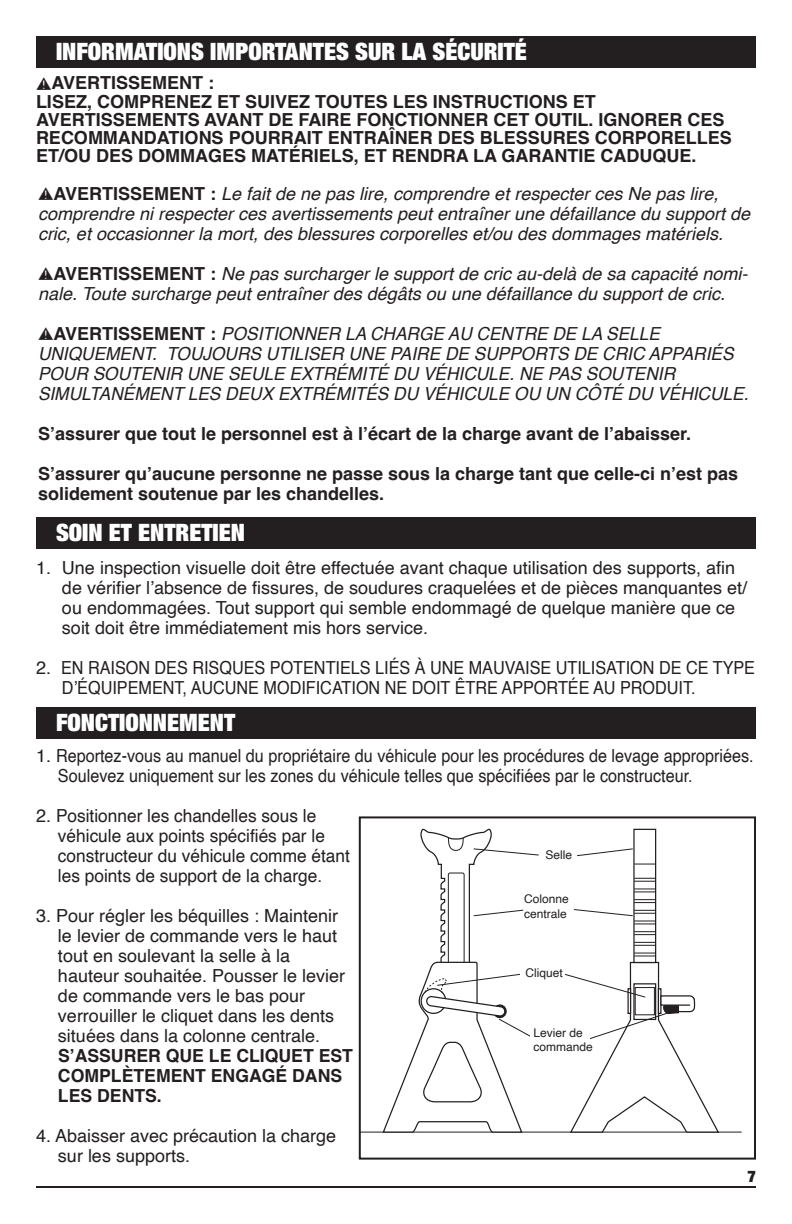
<style>
.page{position:relative;width:792px;height:1224px;background:#fff}
.page>*{position:absolute;margin:0;border:0;box-sizing:border-box;transform-origin:0 0}
.t1{font:900 condensed 24px "Helvetica Neue LT Std";color:#fff}
.t2{font:18px "Helvetica";color:#231f20}
.subHead{font:700 18px/18px "Helvetica";color:#231f20}
.subHead-2{font:italic 18px/20px "Helvetica";color:#231f20}
.subHead-3{font:italic 18px/20px "Helvetica";color:#231f20;scale:.96 1}
.t3{font:18px "Helvetica";color:#231f20;scale:.9 1}
.t4{font:18px "Helvetica";color:#231f20;scale:.96 1}
.t5{font:900 condensed 16px "Helvetica Neue LT Std";color:#231f20}
.t6{font:12px/14.4px "Helvetica";color:#231f20}
.t7{font:10px/11.8px "Helvetica";color:#000}
.s1{font-weight:700;font-style:normal}
</style>
<div class="page">
<hr style="left:36px;top:1186px;width:720px;height:2px;background:#231f20">
<hr style="left:360px;top:1132px;width:382px;height:1px;background:#231f20">
<svg style="left:382px;top:829px;width:338px;height:304px"></svg>
<div style="left:359px;top:816px;width:397px;height:344px;border:2px solid #231f20"></div>
<div style="left:36px;top:517px;width:720px;height:31px;background:#231f20"></div>
<div style="left:36px;top:36px;width:720px;height:31px;background:#231f20"></div>
<div style="left:36px;top:707px;width:720px;height:31px;background:#231f20"></div>
<div style="left:543px;top:849px;width:33px;height:11px;background:#fff"></div>
<div style="left:529px;top:897px;width:38px;height:25px;background:#fff"></div>
<div style="left:521px;top:966px;width:44px;height:14px;background:#fff"></div>
<div style="left:531px;top:1030px;width:59px;height:26px;background:#fff"></div>
<p class="t1" style="left:56px;top:36px;width:472px">INFORMATIONS IMPORTANTES SUR LA SÉCURITÉ</p>
<p class="subHead" style="left:52px;top:76px;width:164px">AVERTISSEMENT :</p>
<p class="subHead" style="left:36px;top:94px;width:697px">LISEZ, COMPRENEZ ET SUIVEZ TOUTES LES INSTRUCTIONS ET AVERTISSEMENTS AVANT DE FAIRE FONCTIONNER CET OUTIL. IGNORER CES RECOMMANDATIONS POURRAIT ENTRAÎNER DES BLESSURES CORPORELLES ET/OU DES DOMMAGES MATÉRIELS, ET RENDRA LA GARANTIE CADUQUE.</p>
<p class="subHead-2" style="left:38px;top:184px;width:714px;text-indent:16px"><span class="s1">AVERTISSEMENT :</span> Le fait de ne pas lire, comprendre et respecter ces Ne pas lire, comprendre ni respecter ces avertissements peut entraîner une défaillance du support de cric, et occasionner la mort, des blessures corporelles et/ou des dommages matériels.</p>
<p class="subHead-2" style="left:38px;top:264px;width:711px;text-indent:16px"><span class="s1">AVERTISSEMENT :</span> Ne pas surcharger le support de cric au-delà de sa capacité nomi&shy;nale. Toute surcharge peut entraîner des dégâts ou une défaillance du support de cric.</p>
<p class="subHead-3" style="left:38px;top:324px;width:742px;text-indent:16px"><span class="s1">AVERTISSEMENT :</span> POSITIONNER LA CHARGE AU CENTRE DE LA SELLE UNIQUEMENT. TOUJOURS UTILISER UNE PAIRE DE SUPPORTS DE CRIC APPARIÉS POUR SOUTENIR UNE SEULE EXTRÉMITÉ DU VÉHICULE. NE PAS SOUTENIR SIMULTANÉMENT LES DEUX EXTRÉMITÉS DU VÉHICULE OU UN CÔTÉ DU VÉHICULE.</p>
<p class="subHead" style="left:38px;top:427px;width:655px">S’assurer que tout le personnel est à l’écart de la charge avant de l’abaisser.</p>
<p class="subHead" style="left:38px;top:466px;width:702px;line-height:20px">S’assurer qu’aucune personne ne passe sous la charge tant que celle-ci n’est pas solidement soutenue par les chandelles.</p>
<p class="t1" style="left:56px;top:517px;width:190px">SOIN ET ENTRETIEN</p>
<p class="t2" style="left:36px;top:554px;width:701px">1. Une inspection visuelle doit être effectuée avant chaque utilisation des supports, afin</p>
<p class="t2" style="left:62px;top:574px;width:687px">de vérifier l’absence de fissures, de soudures craquelées et de pièces manquantes et/</p>
<p class="t2" style="left:62px;top:594px;width:675px">ou endommagées. Tout support qui semble endommagé de quelque manière que ce</p>
<p class="t2" style="left:62px;top:614px;width:368px">soit doit être immédiatement mis hors service.</p>
<p class="t2" style="left:36px;top:654px;width:721px">2. EN RAISON DES RISQUES POTENTIELS LIÉS À UNE MAUVAISE UTILISATION DE CE TYPE</p>
<p class="t3" style="left:62px;top:674px;width:706px">D’ÉQUIPEMENT, AUCUNE MODIFICATION NE DOIT ÊTRE APPORTÉE AU PRODUIT.</p>
<p class="t1" style="left:56px;top:707px;width:181px">FONCTIONNEMENT</p>
<p class="t2" style="left:36px;top:742px;width:719px">1. Reportez-vous au manuel du propriétaire du véhicule pour les procédures de levage appropriées.</p>
<p class="t3" style="left:58px;top:762px;width:707px">Soulevez uniquement sur les zones du véhicule telles que spécifiées par le constructeur.</p>
<p class="t2" style="left:36px;top:802px;width:282px">2. Positionner les chandelles sous le</p>
<p class="t4" style="left:58px;top:822px;width:280px">véhicule aux points spécifiés par le</p>
<p class="t4" style="left:58px;top:842px;width:306px">constructeur du véhicule comme étant</p>
<p class="t4" style="left:58px;top:862px;width:277px">les points de support de la charge.</p>
<p class="t2" style="left:36px;top:902px;width:304px">3. Pour régler les béquilles : Maintenir</p>
<p class="t2" style="left:58px;top:922px;width:281px">le levier de commande vers le haut</p>
<p class="t2" style="left:58px;top:942px;width:234px">tout en soulevant la selle à la</p>
<p class="t2" style="left:58px;top:962px;width:289px">hauteur souhaitée. Pousser le levier</p>
<p class="t2" style="left:58px;top:982px;width:249px">de commande vers le bas pour</p>
<p class="t2" style="left:58px;top:1002px;width:278px">verrouiller le cliquet dans les dents</p>
<p class="t2" style="left:58px;top:1022px;width:264px">situées dans la colonne centrale.</p>
<p class="subHead" style="left:58px;top:1049px;width:297px">S’ASSURER QUE LE CLIQUET EST</p>
<p class="subHead" style="left:58px;top:1069px;width:286px">COMPLÈTEMENT ENGAGÉ DANS</p>
<p class="subHead" style="left:58px;top:1089px;width:105px">LES DENTS.</p>
<p class="t2" style="left:36px;top:1122px;width:302px">4. Abaisser avec précaution la charge</p>
<p class="t2" style="left:58px;top:1142px;width:134px">sur les supports.</p>
<p class="t6" style="left:545px;top:848px;width:28px">Selle</p>
<p class="t6" style="left:524px;top:892px;width:46px">Colonne centrale</p>
<p class="t7" style="left:543px;top:849px;width:32px">Saddle</p>
<p class="t7" style="left:531px;top:898px;width:36px">Center<br>Column</p>
<p class="t7" style="left:531px;top:966px;width:22px">Pawl</p>
<p class="t6" style="left:525px;top:966px;width:39px">Cliquet</p>
<p class="t6" style="left:534px;top:1025px;width:61px">Levier de commande</p>
<p class="t7" style="left:543px;top:1031px;width:33px;text-align:center">Control<br>Lever</p>
<p class="t5" style="left:748px;top:1166px;width:10px">7</p>
</div>
